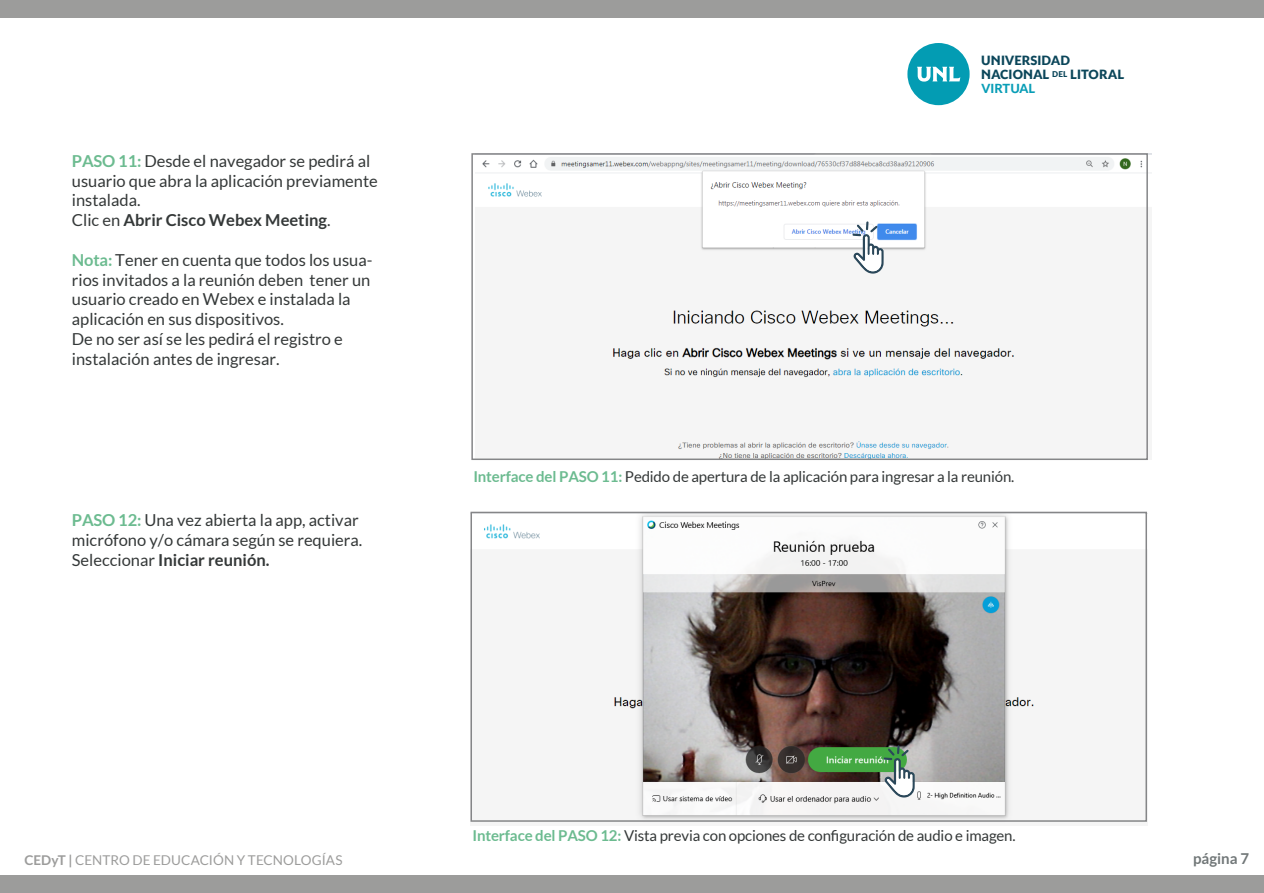
<style>
.page{position:relative;width:1264px;height:893px;background:#fff}
.page>*{position:absolute;margin:0;border:0;box-sizing:border-box;transform-origin:0 0}
.t1{font:16.5px/19.8px "Lato";color:#343838}
.t2{font:15px "Lato";letter-spacing:-.01em;color:#343838}
.t3{font:700 15px "Lato";color:#717778}
.t4{font:13.5px "Lato";letter-spacing:.005em;color:#9c9c9b}
.t5{font:900 12.75px "Lato UNL190701";letter-spacing:.015em;color:#0b465a}
.t6{font:800 12.75px "Lato UNL190701";color:#089db6}
.s1{font-weight:700;color:#6cbb90}
.s2{font-weight:700}
.s3{font-size:7.95px}
</style>
<div class="page">
<div style="left:907px;top:43px;width:63px;height:62px;background:#039cb3;border-radius:50%"></div>
<svg style="left:917px;top:67px;width:43px;height:15px"></svg>
<div style="left:0;top:0;width:1264px;height:17px;background:#9c9c9b"></div>
<div style="left:0;top:876px;width:1264px;height:17px;background:#9c9c9b"></div>
<img style="left:476px;top:154px;width:676px;height:303px">
<div style="left:471px;top:153px;width:677px;height:307px;border:2px solid #858688"></div>
<svg style="left:852px;top:221px;width:32px;height:53px"></svg>
<img style="left:484px;top:515px;width:550px;height:308px">
<div style="left:470px;top:512px;width:677px;height:310px;border:2px solid #858688"></div>
<svg style="left:884px;top:745px;width:31px;height:52px"></svg>
<p class="t1" style="left:72px;top:151px;width:307px"><span class="s1">PASO 11:</span> Desde el navegador se pedirá al usuario que abra la aplicación previamente instalada.<br>Clic en <span class="s2">Abrir Cisco Webex Meeting</span>.</p>
<p class="t1" style="left:72px;top:250px;width:302px"><span class="s1">Nota:</span> Tener en cuenta que todos los usua&shy;rios invitados a la reunión deben tener un usuario creado en Webex e instalada la aplicación en sus dispositivos.<br>De no ser así se les pedirá el registro e instalación antes de ingresar.</p>
<p class="t1" style="left:72px;top:510px;width:292px"><span class="s1">PASO 12:</span> Una vez abierta la app, activar micrófono y/o cámara según se requiera.<br>Seleccionar <span class="s2">Iniciar reunión.</span></p>
<p class="t5" style="left:981px;top:53px;width:90px">UNIVERSIDAD</p>
<p class="t6" style="left:981px;top:81px;width:55px">VIRTUAL</p>
<p class="t5" style="left:981px;top:67px;width:144px">NACIONAL <span class="s3">DEL</span> LITORAL</p>
<p class="t2" style="left:473px;top:468px;width:543px"><span class="s1">Interface del PASO 11:</span> Pedido de apertura de la aplicación para ingresar a la reunión.</p>
<p class="t4" style="left:25px;top:852px;width:320px"><span class="s2">CEDyT |</span> CENTRO DE EDUCACIÓN Y TECNOLOGÍAS</p>
<p class="t2" style="left:472px;top:827px;width:545px"><span class="s1">Interface del PASO 12:</span> Vista previa con opciones de configuración de audio e imagen.</p>
<p class="t3" style="left:1193px;top:850px;width:58px">página 7</p>
</div>
